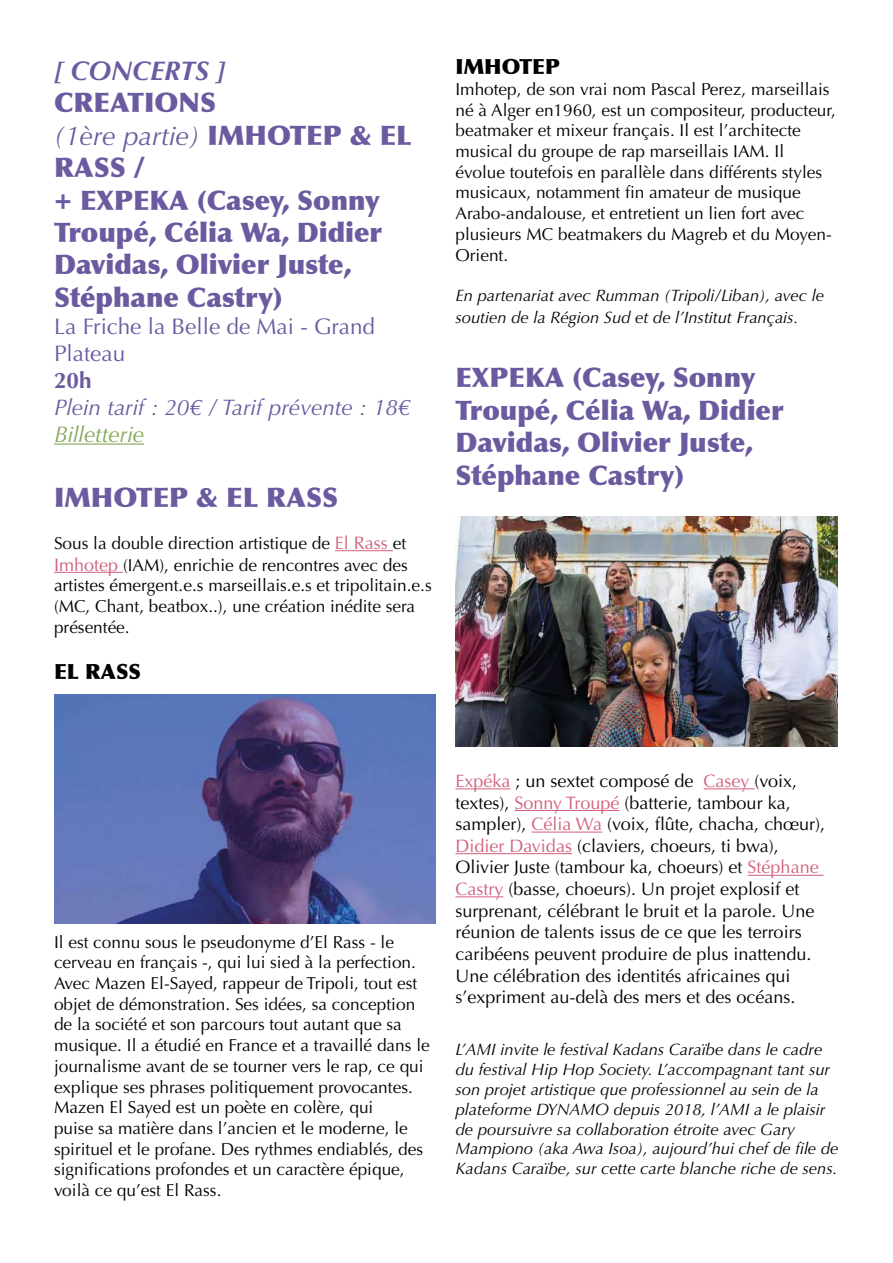
<style>
.page{position:relative;width:893px;height:1263px;background:#fff}
.page>*{position:absolute;margin:0;border:0;box-sizing:border-box;transform-origin:0 0}
.t1{font:900 27px/32.4px "Optima";color:#6c5aa0}
.t2{font:italic 700 27px "Optima";color:#6c5aa0}
.t3{font:22.5px/27px "Optima";color:#6c5aa0}
.t4{font:italic 22.5px "Optima";color:#6c5aa0}
.t5{font:italic 22.5px "Optima";color:#83a756}
.t6{font:700 22.5px "Optima";color:#6c5aa0}
.t7{font:900 21px "Optima";color:#000}
.t8{font:18px/21.6px "Optima";color:#000}
.t9{font:17.25px/20.7px "Optima";color:#020203}
.t10{font:italic 16.5px/19.8px "Optima";color:#020203}
.s1{font-weight:400;font-style:italic}
.s2{font-size:18px;color:#d1607c}
.s3{color:#d1607c}
</style>
<div class="page">
<hr style="left:54px;top:443px;width:90px;height:2px;background:#83a756">
<hr style="left:335px;top:550px;width:58px;height:1px;background:#d1607c">
<hr style="left:54px;top:572px;width:69px;height:1px;background:#d1607c">
<img style="left:54px;top:694px;width:382px;height:230px">
<hr style="left:455px;top:788px;width:55px;height:1px;background:#d1607c">
<hr style="left:704px;top:788px;width:51px;height:1px;background:#d1607c">
<hr style="left:514px;top:810px;width:106px;height:1px;background:#d1607c">
<hr style="left:531px;top:832px;width:71px;height:1px;background:#d1607c">
<hr style="left:455px;top:853px;width:117px;height:1px;background:#d1607c">
<hr style="left:748px;top:875px;width:76px;height:1px;background:#d1607c">
<hr style="left:455px;top:896px;width:48px;height:1px;background:#d1607c">
<img style="left:455px;top:517px;width:382px;height:229px">
<h1 class="t2" style="left:54px;top:55px;width:173px">[ CONCERTS ]</h1>
<h1 class="t1" style="left:54px;top:87px;width:359px">CREATIONS<br><span class="s1">(1ère partie)</span> IMHOTEP &amp; EL<br>RASS /<br>+ EXPEKA (Casey, Sonny<br>Troupé, Célia Wa, Didier<br>Davidas, Olivier Juste,<br>Stéphane Castry)</h1>
<h2 class="t3" style="left:54px;top:313px;width:323px">La Friche la Belle de Mai - Grand<br>Plateau</h2>
<h2 class="t6" style="left:54px;top:367px;width:39px">20h</h2>
<h2 class="t4" style="left:54px;top:394px;width:358px">Plein tarif : 20€ / Tarif prévente : 18€</h2>
<h2 class="t5" style="left:54px;top:421px;width:91px">Billetterie</h2>
<h1 class="t1" style="left:54px;top:481px;width:286px">IMHOTEP &amp; EL RASS</h1>
<p class="t9" style="left:54px;top:533px;width:379px">Sous la double direction artistique de <span class="s2">El Rass</span> et <span class="s2">Imhotep</span> (IAM), enrichie de rencontres avec des artistes émergent.e.s marseillais.e.s et tripolitain.e.s (MC, Chant, beatbox..), une création inédite sera présentée.</p>
<p class="t7" style="left:54px;top:658px;width:88px">EL RASS</p>
<p class="t7" style="left:455px;top:54px;width:106px">IMHOTEP</p>
<p class="t9" style="left:455px;top:79px;width:382px">Imhotep, de son vrai nom Pascal Perez, marseillais né à Alger en1960, est un compositeur, producteur, beatmaker et mixeur français. Il est l’architecte musical du groupe de rap marseillais IAM. Il évolue toutefois en parallèle dans différents styles musicaux, notamment fin amateur de musique Arabo-andalouse, et entretient un lien fort avec plusieurs MC beatmakers du Magreb et du Moyen-Orient.</p>
<p class="t10" style="left:455px;top:285px;width:370px;line-height:21.6px">En partenariat avec Rumman (Tripoli/Liban), avec le soutien de la Région Sud et de l’Institut Français.</p>
<h1 class="t1" style="left:455px;top:362px;width:330px">EXPEKA (Casey, Sonny<br>Troupé, Célia Wa, Didier<br>Davidas, Olivier Juste,<br>Stéphane Castry)</h1>
<p class="t9" style="left:54px;top:932px;width:377px">Il est connu sous le pseudonyme d’El Rass - le cerveau en français -, qui lui sied à la perfection.<br>Avec Mazen El-Sayed, rappeur de Tripoli, tout est objet de démonstration. Ses idées, sa conception de la société et son parcours tout autant que sa musique. Il a étudié en France et a travaillé dans le journalisme avant de se tourner vers le rap, ce qui explique ses phrases politiquement provocantes.<br>Mazen El Sayed est un poète en colère, qui<br>puise sa matière dans l’ancien et le moderne, le spirituel et le profane. Des rythmes endiablés, des significations profondes et un caractère épique, voilà ce qu’est El Rass.</p>
<p class="t8" style="left:455px;top:770px;width:371px"><span class="s3">Expéka</span> ; un sextet composé de <span class="s3">Casey</span> (voix, textes), <span class="s3">Sonny Troupé</span> (batterie, tambour ka, sampler), <span class="s3">Célia Wa</span> (voix, flûte, chacha, chœur), <span class="s3">Didier Davidas</span> (claviers, choeurs, ti bwa), Olivier Juste (tambour ka, choeurs) et <span class="s3">Stéphane Castry</span> (basse, choeurs). Un projet explosif et surprenant, célébrant le bruit et la parole. Une réunion de talents issus de ce que les terroirs caribéens peuvent produire de plus inattendu.<br>Une célébration des identités africaines qui s’expriment au-delà des mers et des océans.</p>
<p class="t10" style="left:455px;top:1040px;width:385px">L’AMI invite le festival Kadans Caraïbe dans le cadre du festival Hip Hop Society. L’accompagnant tant sur son projet artistique que professionnel au sein de la plateforme DYNAMO depuis 2018, l’AMI a le plaisir de poursuivre sa collaboration étroite avec Gary Mampiono (aka Awa Isoa), aujourd’hui chef de file de Kadans Caraïbe, sur cette carte blanche riche de sens.</p>
</div>
